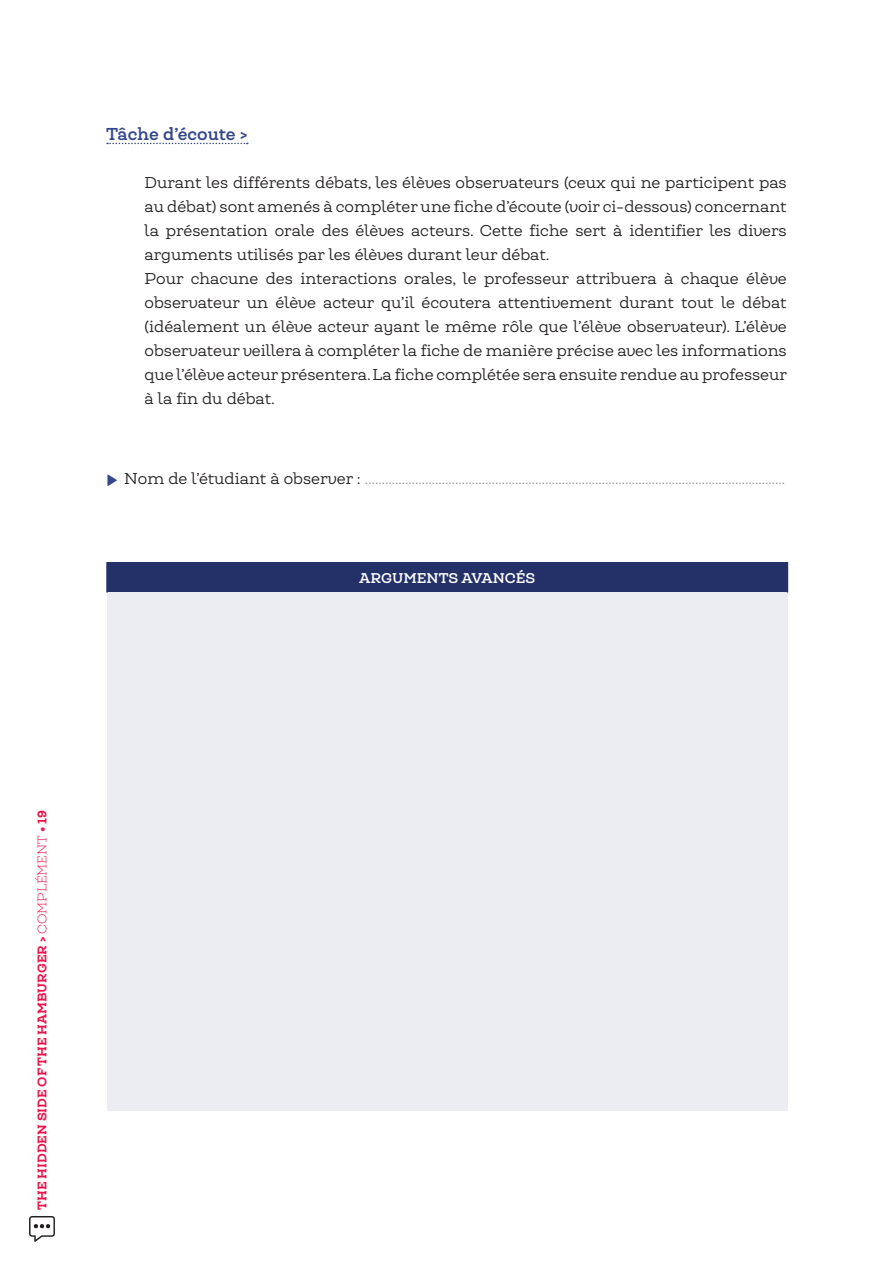
<style>
.page{position:relative;width:893px;height:1263px;background:#fff}
.page>*{position:absolute;margin:0;border:0;box-sizing:border-box;transform-origin:0 0}
.t1{font:700 16.5px "Queulat Alt Soft";color:#34478a}
.t2{font:15px/24px "Queulat Alt Soft";color:#231f20}
.t3{font:13.5px "Queulat Alt Soft";color:#939598}
.t4{font:700 13.5px "Queulat Alt Soft";color:#fff}
.t5{font:900 12px "Queulat Alt Soft";color:#e8144b}
.s1{font-size:15px;color:#231f20}
.s2{font-weight:300}
</style>
<div class="page">
<svg style="left:29px;top:1216px;width:26px;height:26px"></svg>
<svg style="left:107px;top:143px;width:141px;height:1px"></svg>
<div style="left:107px;top:563px;width:680px;height:29px;background:#233168"></div>
<div style="left:107px;top:592px;width:680px;height:519px;background:#ecedf3"></div>
<hr style="left:106px;top:562px;width:682px;height:1px;background:#233168">
<hr style="left:106px;top:563px;width:2px;height:29px;background:#233168">
<svg style="left:787px;top:563px;width:1px;height:29px"></svg>
<p class="t1" style="left:106px;top:123px;width:143px">Tâche d’écoute &gt;</p>
<p class="t2" style="left:145px;top:171px;width:644px">Durant les différents débats, les élèves observateurs (ceux qui ne participent pas au débat) sont amenés à compléter une fiche d’écoute (voir ci-dessous) concernant la présentation orale des élèves acteurs. Cette fiche sert à identifier les divers arguments utilisés par les élèves durant leur débat.<br>Pour chacune des interactions orales, le professeur attribuera à chaque élève observateur un élève acteur qu’il écoutera attentivement durant tout le débat (idéalement un élève acteur ayant le même rôle que l’élève observateur). L’élève observateur veillera à compléter la fiche de manière précise avec les informations que l’élève acteur présentera. La fiche complétée sera ensuite rendue au professeur à la fin du débat.</p>
<p class="t3" style="left:124px;top:470px;width:662px"><span class="s1">Nom de l’étudiant à observer :</span> ..............................................................................................................................</p>
<p class="t4" style="left:359px;top:569px;width:178px">ARGUMENTS AVANCÉS</p>
<p class="t5" style="left:34px;top:1210px;width:401px;rotate:-90deg">THE HIDDEN SIDE OF THE HAMBURGER &gt; <span class="s2">COMPLÉMENT</span> • 19</p>
</div>
